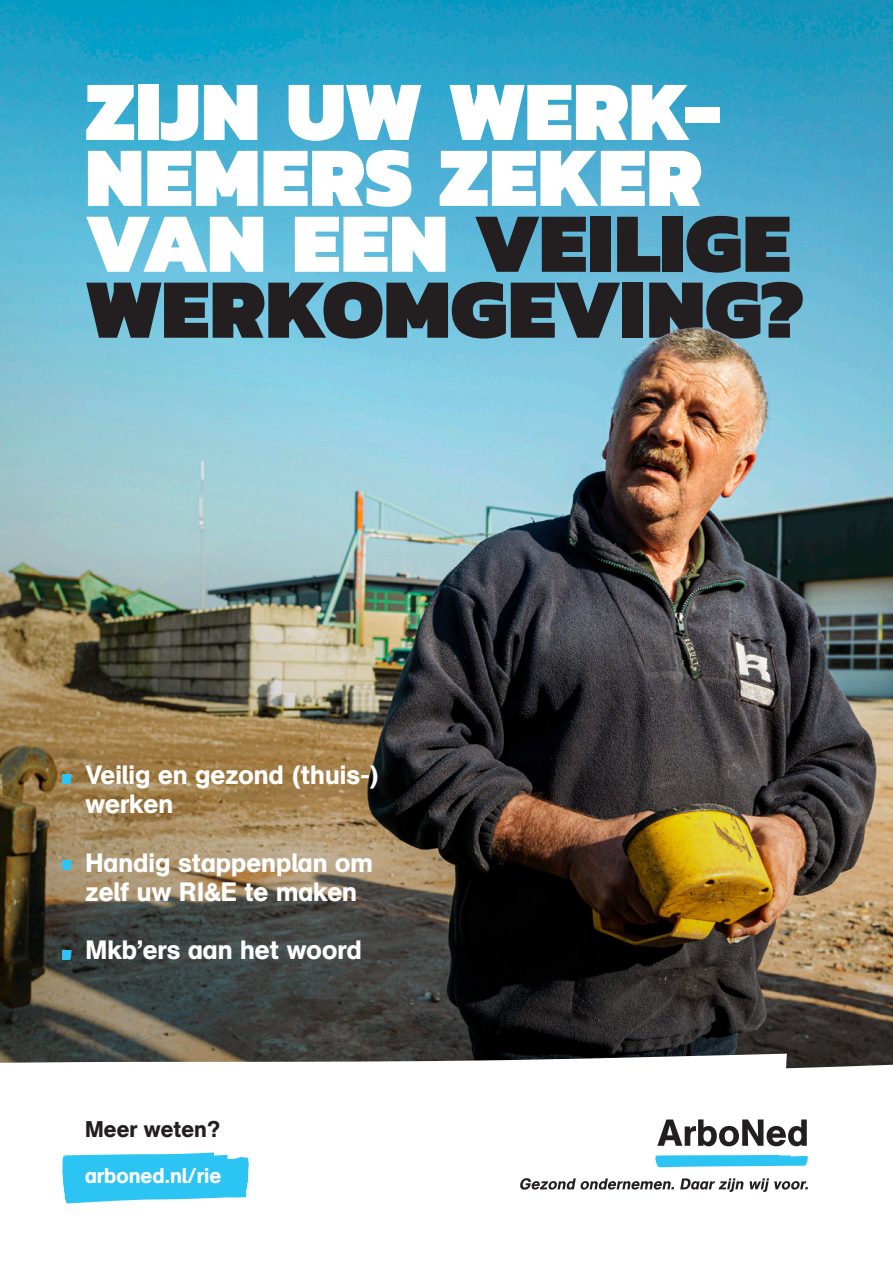
<style>
.page{position:relative;width:893px;height:1263px;background:#fff}
.page>*{position:absolute;margin:0;border:0;box-sizing:border-box;transform-origin:0 0}
.t1{font:900 85.5px/65.8px "Kanit";color:#fff}
.t2{font:900 85.5px "Kanit";letter-spacing:-.005em;color:#231f20}
.t3{font:26.25px/29px "AG Schoolbook Medium A";color:#fff}
.t4{font:22.5px "AG Schoolbook Medium A";color:#231f20}
.t5{font:21px "AG Schoolbook Medium A";color:#fff}
.s1{color:#231f20}
</style>
<div class="page">
<img style="left:0;top:0;width:893px;height:1054px">
<svg style="left:0;top:1054px;width:893px;height:131px"></svg>
<svg style="left:62px;top:1152px;width:187px;height:52px;background:#4accf4"></svg>
<svg style="left:655px;top:1155px;width:153px;height:12px;background:#40c9f4"></svg>
<svg style="left:657px;top:1119px;width:150px;height:27px"></svg>
<svg style="left:520px;top:1178px;width:154px;height:12px"></svg>
<svg style="left:680px;top:1178px;width:64px;height:14px"></svg>
<svg style="left:750px;top:1178px;width:58px;height:14px"></svg>
<svg style="left:62px;top:860px;width:10px;height:10px"></svg>
<svg style="left:62px;top:950px;width:10px;height:9px"></svg>
<svg style="left:62px;top:775px;width:10px;height:9px"></svg>
<img style="left:648px;top:327px;width:119px;height:78px">
<p class="t1" style="left:85px;top:74px;width:638px">ZIJN UW WERK-</p>
<p class="t1" style="left:85px;top:139px;width:706px">NEMERS ZEKER<br>VAN EEN <span class="s1">VEILIGE</span></p>
<p class="t2" style="left:85px;top:237px;width:721px">WERKOMGEVING?</p>
<p class="t3" style="left:86px;top:761px;width:295px">Veilig en gezond (thuis-) werken</p>
<p class="t3" style="left:86px;top:848px;width:289px">Handig stappenplan om zelf uw RI&amp;E te maken</p>
<p class="t3" style="left:86px;top:936px;width:278px">Mkb’ers aan het woord</p>
<p class="t4" style="left:85px;top:1116px;width:137px">Meer weten?</p>
<p class="t5" style="left:85px;top:1163px;width:138px">arboned.nl/rie</p>
</div>
